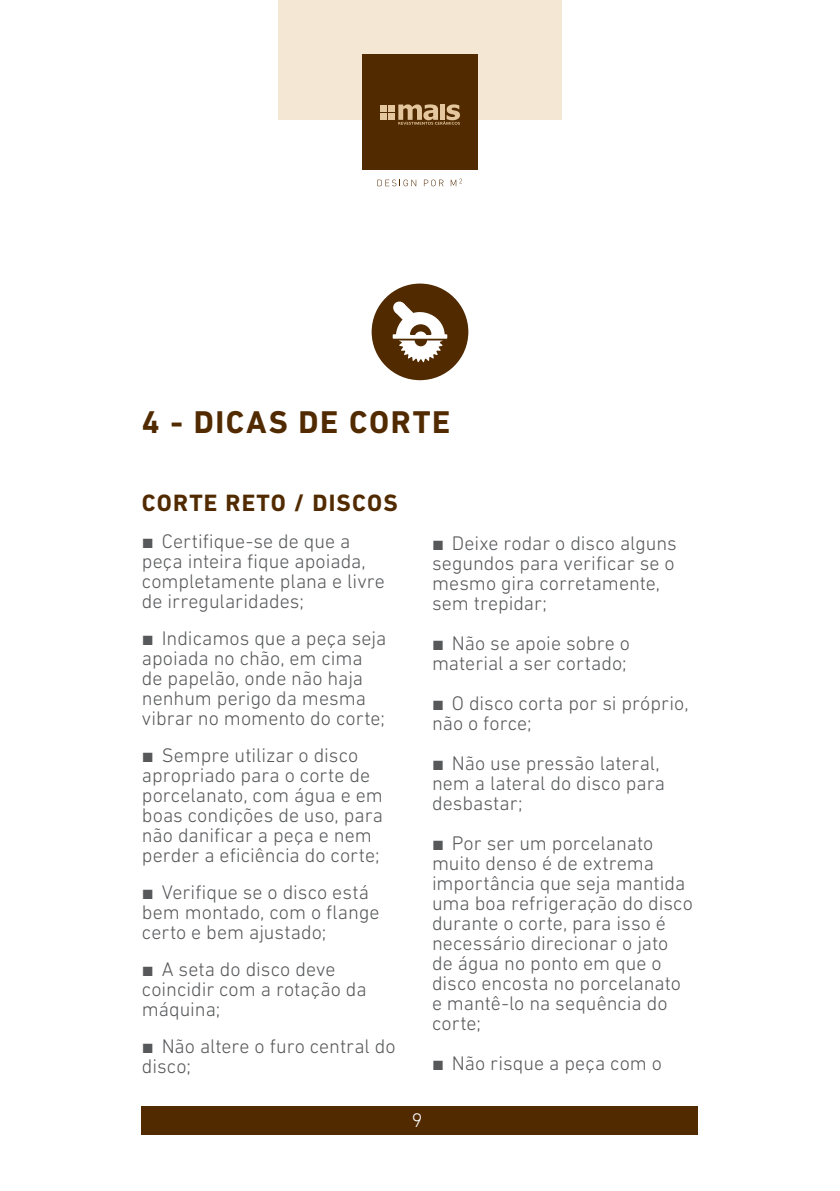
<style>
.page{position:relative;width:840px;height:1191px;background:#fff}
.page>*{position:absolute;margin:0;border:0;box-sizing:border-box;transform-origin:0 0}
.t1{font:700 32px "DIN Next LT Pro";letter-spacing:.05em;color:#512a00}
.t2{font:700 24px "DIN Next LT Pro";letter-spacing:.05em;color:#512a00}
.t3{font:300 20px/20px "DIN Next LT Pro";color:#57585a}
.t4{font:300 20px "DIN Next LT Pro";color:#fff}
.s1{font-family:"Arial";font-weight:900}
</style>
<div class="page">
<div style="left:278px;top:0;width:283px;height:120px;background:#f4e7d4"></div>
<div style="left:142px;top:1106px;width:555px;height:28px;background:#512a00"></div>
<div style="left:362px;top:54px;width:115px;height:116px;background:#512a00"></div>
<div style="left:380px;top:113px;width:7px;height:7px;background:#e4c79e"></div>
<div style="left:380px;top:104px;width:7px;height:7px;background:#e4c79e"></div>
<div style="left:388px;top:113px;width:7px;height:7px;background:#e4c79e"></div>
<div style="left:388px;top:104px;width:7px;height:7px;background:#e4c79e"></div>
<svg style="left:398px;top:104px;width:61px;height:21px"></svg>
<svg style="left:377px;top:180px;width:39px;height:6px"></svg>
<svg style="left:423px;top:180px;width:20px;height:6px"></svg>
<svg style="left:450px;top:179px;width:11px;height:7px"></svg>
<div style="left:371px;top:283px;width:97px;height:97px;background:#512a00;border-radius:50%"></div>
<svg style="left:392px;top:301px;width:55px;height:61px"></svg>
<h1 class="t1" style="left:142px;top:403px;width:310px">4 - DICAS DE CORTE</h1>
<p class="t2" style="left:142px;top:489px;width:257px">CORTE RETO / DISCOS</p>
<p class="t3" style="left:142px;top:531px;width:244px"><span class="s1">■</span> Certifique-se de que a peça inteira fique apoiada, completamente plana e livre de irregularidades;</p>
<p class="t3" style="left:142px;top:628px;width:246px"><span class="s1">■</span> Indicamos que a peça seja apoiada no chão, em cima de papelão, onde não haja nenhum perigo da mesma vibrar no momento do corte;</p>
<p class="t3" style="left:142px;top:745px;width:243px"><span class="s1">■</span> Sempre utilizar o disco apropriado para o corte de porcelanato, com água e em boas condições de uso, para não danificar a peça e nem perder a eficiência do corte;</p>
<p class="t3" style="left:142px;top:882px;width:239px"><span class="s1">■</span> Verifique se o disco está bem montado, com o flange certo e bem ajustado;</p>
<p class="t3" style="left:142px;top:959px;width:226px"><span class="s1">■</span> A seta do disco deve coincidir com a rotação da máquina;</p>
<p class="t3" style="left:142px;top:1036px;width:255px"><span class="s1">■</span> Não altere o furo central do disco;</p>
<p class="t3" style="left:432px;top:533px;width:246px"><span class="s1">■</span> Deixe rodar o disco alguns segundos para verificar se o mesmo gira corretamente, sem trepidar;</p>
<p class="t3" style="left:432px;top:633px;width:199px"><span class="s1">■</span> Não se apoie sobre o material a ser cortado;</p>
<p class="t3" style="left:432px;top:693px;width:258px"><span class="s1">■</span> O disco corta por si próprio, não o force;</p>
<p class="t3" style="left:432px;top:753px;width:234px"><span class="s1">■</span> Não use pressão lateral, nem a lateral do disco para desbastar;</p>
<p class="t3" style="left:432px;top:833px;width:262px"><span class="s1">■</span> Por ser um porcelanato muito denso é de extrema importância que seja mantida uma boa refrigeração do disco durante o corte, para isso é necessário direcionar o jato de água no ponto em que o disco encosta no porcelanato e mantê-lo na sequência do corte;</p>
<p class="t3" style="left:432px;top:1053px;width:231px"><span class="s1">■</span> Não risque a peça com o</p>
<p class="t4" style="left:411px;top:1108px;width:12px">9</p>
</div>
